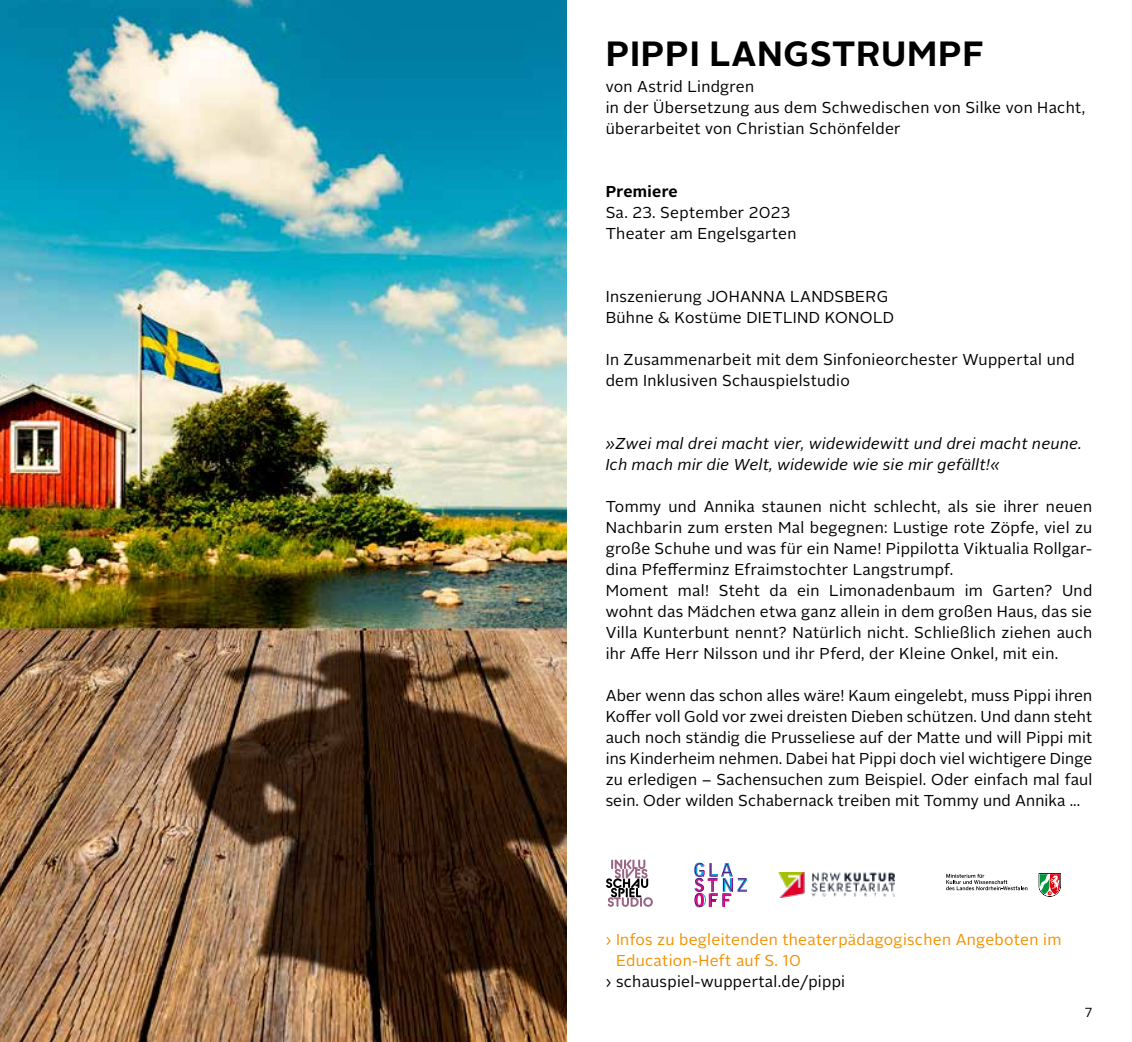
<style>
.page{position:relative;width:1132px;height:1042px;background:#fff}
.page>*{position:absolute;margin:0;border:0;box-sizing:border-box;transform-origin:0 0}
.t1{font:700 35px "Alright Sans";letter-spacing:.02em;color:#000}
.t2{font:15.75px/21px "Alright Sans";letter-spacing:.02em;color:#000}
.t3{font:italic 15.75px/21px "Alright Sans";letter-spacing:.02em;color:#000}
.t4{font:15.75px/21px "Alright Sans";letter-spacing:.02em;color:#f39100}
.t5{font:700 15.75px "Alright Sans";letter-spacing:.02em;color:#000}
.t6{font:13.12px "Alright Sans";color:#000}
</style>
<div class="page">
<svg style="left:694px;top:862px;width:52px;height:45px"></svg>
<img style="left:778px;top:872px;width:115px;height:26px">
<svg style="left:1038px;top:873px;width:22px;height:23px"></svg>
<svg style="left:946px;top:874px;width:81px;height:16px"></svg>
<svg style="left:606px;top:859px;width:46px;height:48px"></svg>
<img style="left:0;top:0;width:566px;height:1042px">
<h1 class="t1" style="left:605px;top:30px;width:380px">PIPPI LANGSTRUMPF</h1>
<p class="t2" style="left:605px;top:77px;width:481px">von Astrid Lindgren<br>in der Übersetzung aus dem Schwedischen von Silke von Hacht, überarbeitet von Christian Schönfelder</p>
<p class="t5" style="left:605px;top:181px;width:73px">Premiere</p>
<p class="t2" style="left:605px;top:203px;width:192px">Sa. 23. September 2023<br>Theater am Engelsgarten</p>
<p class="t2" style="left:605px;top:287px;width:290px">Inszenierung JOHANNA LANDSBERG<br>Bühne &amp; Kostüme DIETLIND KONOLD</p>
<p class="t2" style="left:605px;top:350px;width:470px">In Zusammenarbeit mit dem Sinfonieorchester Wuppertal und dem Inklusiven Schauspielstudio</p>
<p class="t3" style="left:605px;top:433px;width:477px">»Zwei mal drei macht vier, widewidewitt und drei macht neune.<br>Ich mach mir die Welt, widewide wie sie mir gefällt!«</p>
<p class="t2" style="left:605px;top:496px;width:488px">Tommy und Annika staunen nicht schlecht, als sie ihrer neuen Nachbarin zum ersten Mal begegnen: Lustige rote Zöpfe, viel zu große Schuhe und was für ein Name! Pippilotta Viktualia Rollgar&shy;dina Pfefferminz Efraimstochter Langstrumpf.<br>Moment mal! Steht da ein Limonadenbaum im Garten? Und wohnt das Mädchen etwa ganz allein in dem großen Haus, das sie Villa Kunterbunt nennt? Natürlich nicht. Schließlich ziehen auch ihr Affe Herr Nilsson und ihr Pferd, der Kleine Onkel, mit ein.</p>
<p class="t2" style="left:605px;top:685px;width:488px;text-align:justify">Aber wenn das schon alles wäre! Kaum eingelebt, muss Pippi ihren Koffer voll Gold vor zwei dreisten Dieben schützen. Und dann steht auch noch ständig die Prusseliese auf der Matte und will Pippi mit ins Kinderheim nehmen. Dabei hat Pippi doch viel wichtigere Dinge zu erledigen – Sachensuchen zum Beispiel. Oder einfach mal faul sein. Oder wilden Schabernack treiben mit Tommy und Annika ...</p>
<p class="t4" style="left:615px;top:929px;width:446px;text-indent:-10px">› Infos zu begleitenden theaterpädagogischen Angeboten im<br>Education-Heft auf S. 10</p>
<p class="t2" style="left:605px;top:971px;width:241px">› schauspiel-wuppertal.de/pippi</p>
<p class="t6" style="left:1084px;top:1004px;width:9px">7</p>
</div>
